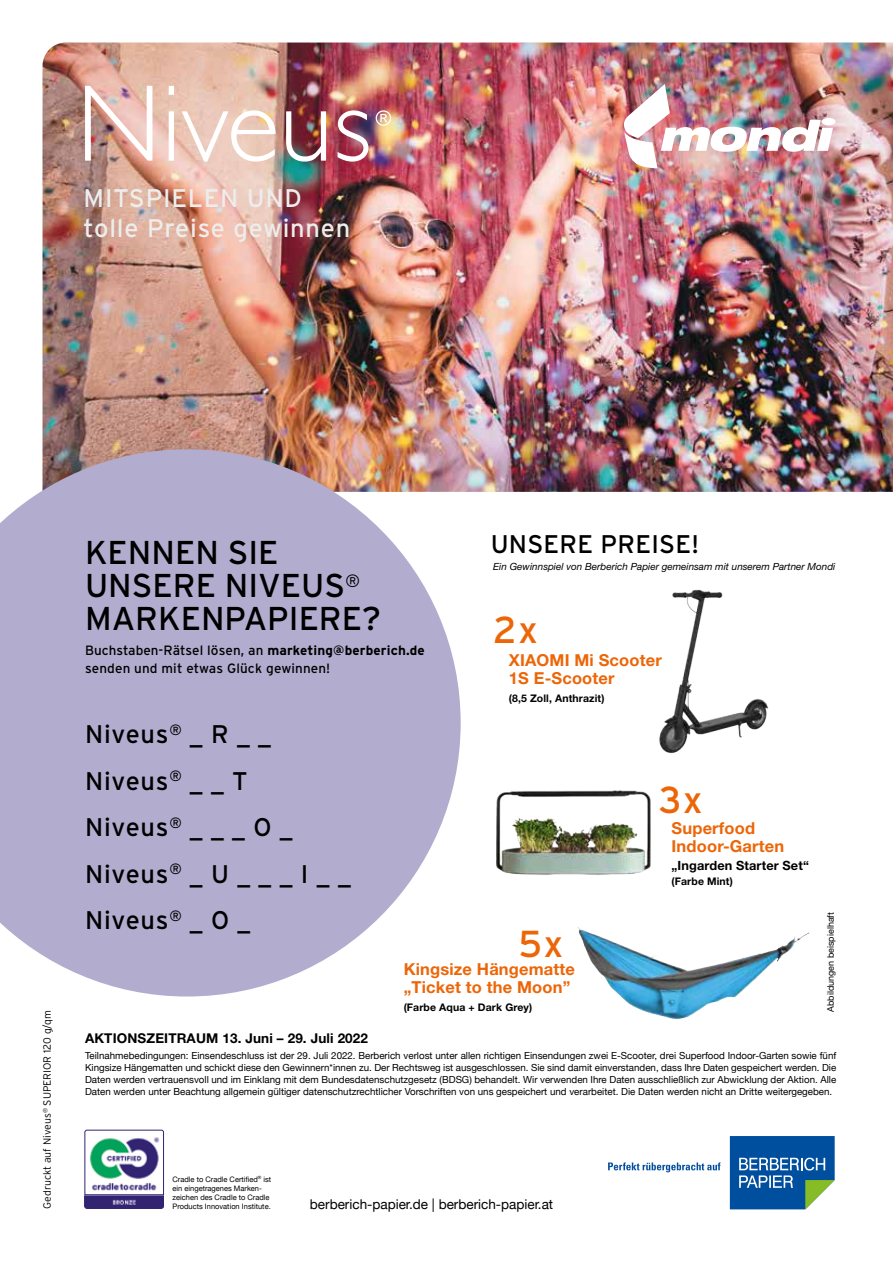
<style>
.page{position:relative;width:893px;height:1263px;background:#fff}
.page>*{position:absolute;margin:0;border:0;box-sizing:border-box;transform-origin:0 0}
.t1{font:37.5px "Interstate";color:#ec6608}
.t2{font:33px/33px "Interstate";color:#000}
.t3{font:25.5px/46.5px "Interstate";letter-spacing:.03em;color:#000}
.t4{font:25.5px/30.6px "Interstate";letter-spacing:.03em;color:#ededed}
.t5{font:25.5px "Interstate";letter-spacing:.01em;color:#000}
.t6{font:700 16.5px/18px "Helvetica Neue";letter-spacing:.01em;color:#ec6608}
.t7{font:13.5px/18px "Interstate";letter-spacing:.01em;color:#000}
.t8{font:13.5px "Helvetica Neue";color:#000}
.t9{font:700 13.5px "Helvetica Neue";letter-spacing:.01em;color:#000}
.t10{font:700 12.75px "Helvetica Neue";letter-spacing:.01em;color:#000}
.t11{font:700 10.5px "Helvetica Neue";letter-spacing:.01em;color:#000}
.t12{font:300 10.5px "Interstate";color:#000}
.t13{font:italic 9.9px "Helvetica Neue";color:#000}
.t14{font:9.75px/11.7px "Helvetica Neue";color:#000;text-align:justify}
.t15{font:9px "Helvetica Neue";color:#000}
.t16{font:7.5px/9px "Helvetica Neue";color:#000}
.s1{font-family:"DIN Next LT Pro";font-weight:300}
.s2{font-weight:700}
</style>
<div class="page">
<img style="left:43px;top:43px;width:850px;height:449px">
<svg style="left:0;top:449px;width:461px;height:547px;background:#bbb5d1"></svg>
<img style="left:496px;top:790px;width:154px;height:85px">
<img style="left:659px;top:589px;width:110px;height:165px">
<img style="left:578px;top:927px;width:231px;height:92px">
<svg style="left:822px;top:118px;width:14px;height:7px"></svg>
<img style="left:621px;top:84px;width:212px;height:84px">
<svg style="left:84px;top:1130px;width:80px;height:65px"></svg>
<img style="left:85px;top:1195px;width:79px;height:14px">
<svg style="left:608px;top:1162px;width:112px;height:10px"></svg>
<svg style="left:730px;top:1136px;width:105px;height:73px;background:#2e6fa6"></svg>
<svg style="left:376px;top:110px;width:15px;height:16px"></svg>
<img style="left:85px;top:86px;width:67px;height:75px">
<svg style="left:169px;top:86px;width:5px;height:75px"></svg>
<svg style="left:182px;top:110px;width:94px;height:52px"></svg>
<img style="left:286px;top:111px;width:40px;height:51px">
<svg style="left:338px;top:110px;width:30px;height:52px"></svg>
<h3 class="t4" style="left:84px;top:182px;width:268px">MITSPIELEN UND tolle Preise gewinnen</h3>
<p class="t12" style="left:41px;top:1209px;width:200px;rotate:-90deg">Gedruckt auf Niveus<sup>®</sup> SUPERIOR 120 g/qm</p>
<h2 class="t2" style="left:85px;top:535px;width:195px">KENNEN SIE</h2>
<h2 class="t2" style="left:85px;top:568px;width:297px">UNSERE NIVEUS<span class="s1">®<br></span>MARKENPAPIERE?</h2>
<h3 class="t7" style="left:85px;top:641px;width:341px">Buchstaben-Rätsel lösen, an <span class="s2">marketing@berberich.de </span>senden und mit etwas Glück gewinnen!</h3>
<h3 class="t5" style="left:491px;top:529px;width:210px">UNSERE PREISE!</h3>
<p class="t13" style="left:493px;top:560px;width:344px">Ein Gewinnspiel von Berberich Papier gemeinsam mit unserem Partner Mondi</p>
<h1 class="t1" style="left:493px;top:609px;width:46px">2x</h1>
<h3 class="t6" style="left:509px;top:650px;width:154px">XIAOMI Mi Scooter<br>1S E-Scooter</h3>
<p class="t11" style="left:509px;top:691px;width:97px">(8,5 Zoll, Anthrazit)</p>
<h3 class="t3" style="left:85px;top:711px;width:267px">Niveus<sup>®</sup> _ R _ _<br>Niveus<sup>®</sup> _ _ T<br>Niveus<sup>®</sup> _ _ _ O _<br>Niveus<sup>®</sup> _ U _ _ _ I _ _<br>Niveus<sup>®</sup> _ O _</h3>
<h1 class="t1" style="left:518px;top:923px;width:46px">5x</h1>
<h3 class="t6" style="left:404px;top:960px;width:173px">Kingsize Hängematte „Ticket to the Moon”</h3>
<p class="t11" style="left:404px;top:1001px;width:130px">(Farbe Aqua + Dark Grey)</p>
<h1 class="t1" style="left:659px;top:779px;width:45px">3x</h1>
<h3 class="t6" style="left:672px;top:819px;width:114px">Superfood<br>Indoor-Garten</h3>
<h3 class="t10" style="left:672px;top:858px;width:139px">„Ingarden Starter Set“</h3>
<p class="t11" style="left:672px;top:875px;width:63px">(Farbe Mint)</p>
<p class="t15" style="left:824px;top:1012px;width:101px;rotate:-90deg">Abbildungen beispielhaft</p>
<h3 class="t9" style="left:85px;top:1030px;width:285px">AKTIONSZEITRAUM 13. Juni – 29. Juli 2022</h3>
<p class="t14" style="left:85px;top:1051px;width:753px">Teilnahmebedingungen: Einsendeschluss ist der 29. Juli 2022. Berberich verlost unter allen richtigen Einsendungen zwei E-Scooter, drei Superfood Indoor-Garten sowie fünf Kingsize Hängematten und schickt diese den Gewinnern*innen zu. Der Rechtsweg ist ausgeschlossen. Sie sind damit einverstanden, dass Ihre Daten gespeichert werden. Die Daten werden vertrauensvoll und im Einklang mit dem Bundesdatenschutzgesetz (BDSG) behandelt. Wir verwenden Ihre Daten ausschließlich zur Abwicklung der Aktion. Alle Daten werden unter Beachtung allgemein gültiger datenschutzrechtlicher Vorschriften von uns gespeichert und verarbeitet. Die Daten werden nicht an Dritte weitergegeben.</p>
<p class="t16" style="left:173px;top:1175px;width:100px">Cradle to Cradle Certified<sup>®</sup> ist ein eingetragenes Marken&shy;zeichen des Cradle to Cradle<br>Products Innovation Institute.</p>
<h3 class="t8" style="left:310px;top:1194px;width:245px">berberich-papier.de | berberich-papier.at</h3>
</div>
